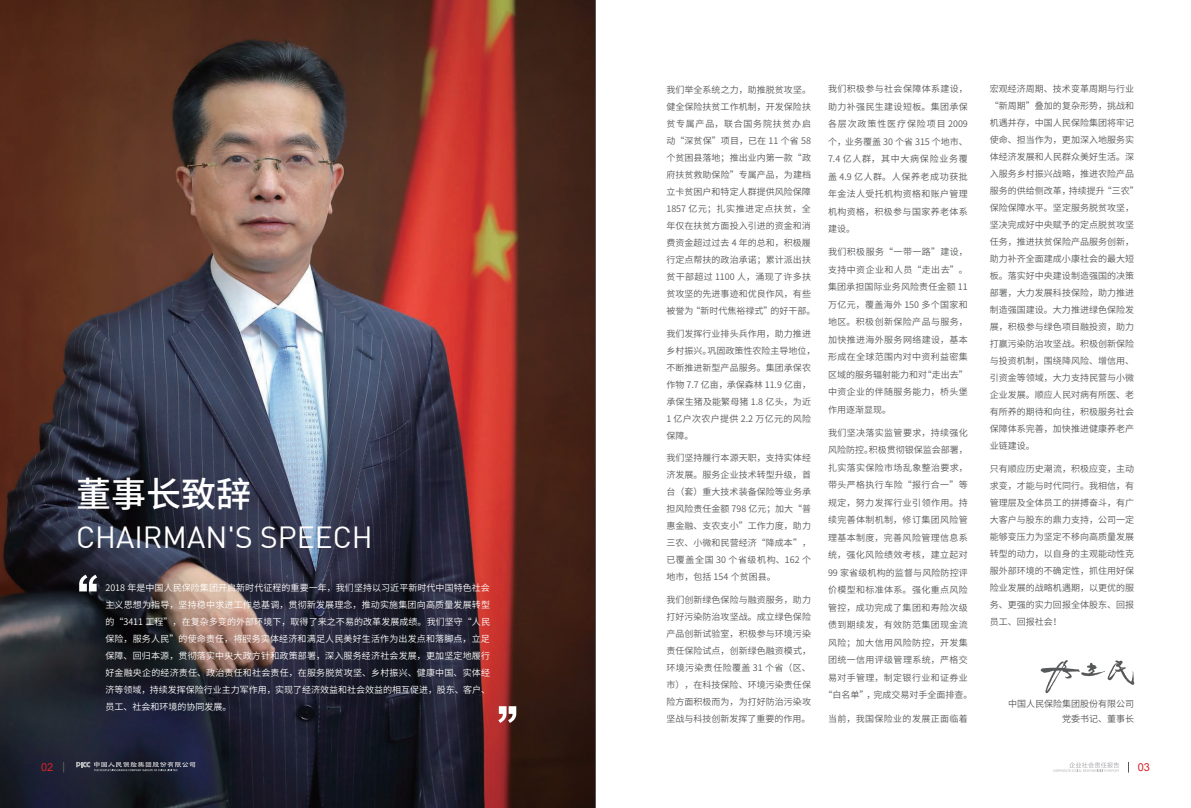
<style>
.page{position:relative;width:1191px;height:808px;background:#fff}
.page>*{position:absolute;margin:0;border:0;box-sizing:border-box;transform-origin:0 0}
.t1{font:500 35px "Source Han Sans CN";color:#fff}
.t2{font:30px "DIN";color:#fff}
.t3{font:11px "Arial";color:#d1232a}
.t4{font:9px/17px "Source Han Sans CN";letter-spacing:.005em;color:#57585a;text-align:justify}
.t5{font:9px/17px "Source Han Sans CN";color:#fff;text-align:justify}
.t6{font:9px/17.5px "Source Han Sans CN";letter-spacing:.04em;color:#57585a;text-align:center}
</style>
<div class="page">
<img style="left:0;top:0;width:595px;height:808px">
<svg style="left:79px;top:575px;width:18px;height:16px"></svg>
<svg style="left:498px;top:706px;width:18px;height:17px"></svg>
<svg style="left:1040px;top:660px;width:94px;height:33px"></svg>
<svg style="left:1053px;top:762px;width:66px;height:10px"></svg>
<svg style="left:76px;top:762px;width:119px;height:9px"></svg>
<hr style="left:595px;top:0;width:1px;height:808px;background:#57585a">
<p class="t1" style="left:76px;top:474px;width:176px">董事长致辞</p>
<p class="t2" style="left:76px;top:518px;width:298px">CHAIRMAN'S SPEECH</p>
<p class="t5" style="left:105px;top:580px;width:386px">2018 年是中国人民保险集团开启新时代征程的重要一年，我们坚持以习近平新时代中国特色社会主义思想为指导，坚持稳中求进工作总基调，贯彻新发展理念，推动实施集团向高质量发展转型的“3411 工程”，在复杂多变的外部环境下，取得了来之不易的改革发展成绩。我们坚守“人民保险，服务人民”的使命责任，将服务实体经济和满足人民美好生活作为出发点和落脚点，立足保障、回归本源，贯彻落实中央大政方针和政策部署，深入服务经济社会发展，更加坚定地履行好金融央企的经济责任、政治责任和社会责任，在服务脱贫攻坚、乡村振兴、健康中国、实体经济等领域，持续发挥保险行业主力军作用，实现了经济效益和社会效益的相互促进，股东、客户、员工、社会和环境的协同发展。</p>
<p class="t4" style="left:666px;top:81px;width:151px;text-align:left">我们举全系统之力，助推脱贫攻坚。健全保险扶贫工作机制，开发保险扶贫专属产品，联合国务院扶贫办启动“深贫保”项目，已在 11 个省 58个贫困县落地；推出业内第一款“政府扶贫救助保险”专属产品，为建档立卡贫困户和特定人群提供风险保障<br>1857 亿元；扎实推进定点扶贫，全年仅在扶贫方面投入引进的资金和消费资金超过过去 4 年的总和，积极履行定点帮扶的政治承诺；累计派出扶贫干部超过 1100 人，涌现了许多扶贫攻坚的先进事迹和优良作风，有些被誉为“新时代焦裕禄式”的好干部。</p>
<p class="t4" style="left:666px;top:325px;width:151px;text-align:left">我们发挥行业排头兵作用，助力推进乡村振兴。巩固政策性农险主导地位，不断推进新型产品服务。集团承保农作物 7.7 亿亩，承保森林 11.9 亿亩，承保生猪及能繁母猪 1.8 亿头，为近<br>1 亿户次农户提供 2.2 万亿元的风险保障。</p>
<p class="t4" style="left:666px;top:450px;width:146px">我们坚持履行本源天职，支持实体经济发展。服务企业技术转型升级，首台（套）重大技术装备保险等业务承担风险责任金额 798 亿元；加大“普惠金融、支农支小”工作力度，助力三农、小微和民营经济“降成本”，已覆盖全国 30 个省级机构、162 个地市，包括 154 个贫困县。</p>
<p class="t4" style="left:666px;top:591px;width:146px">我们创新绿色保险与融资服务，助力打好污染防治攻坚战。成立绿色保险产品创新试验室，积极参与环境污染责任保险试点，创新绿色融资模式，环境污染责任险覆盖 31 个省（区、市），在科技保险、环境污染责任保险方面积极而为，为打好防治污染攻坚战与科技创新发挥了重要的作用。</p>
<p class="t4" style="left:828px;top:80px;width:141px;line-height:17.5px">我们积极参与社会保障体系建设，助力补强民生建设短板。集团承保各层次政策性医疗保险项目 2009个，业务覆盖 30 个省 315 个地市、7.4 亿人群，其中大病保险业务覆盖 4.9 亿人群。人保养老成功获批年金法人受托机构资格和账户管理机构资格，积极参与国家养老体系建设。</p>
<p class="t4" style="left:828px;top:243px;width:141px;line-height:17.5px">我们积极服务“一带一路”建设，支持中资企业和人员“走出去”。集团承担国际业务风险责任金额 11万亿元，覆盖海外 150 多个国家和地区。积极创新保险产品与服务，加快推进海外服务网络建设，基本形成在全球范围内对中资利益密集区域的服务辐射能力和对“走出去”中资企业的伴随服务能力，桥头堡作用逐渐显现。</p>
<p class="t6" style="left:823px;top:424px;width:150px">我们坚决落实监管要求，持续强化风险防控。积极贯彻银保监会部署，扎实落实保险市场乱象整治要求，带头严格执行车险“报行合一”等规定，努力发挥行业引领作用。持续完善体制机制，修订集团风险管理基本制度，完善风险管理信息系统，强化风险绩效考核，建立起对<br>99 家省级机构的监督与风险防控评价模型和标准体系。强化重点风险管控，成功完成了集团和寿险次级债到期续发，有效防范集团现金流风险；加大信用风险防控，开发集团统一信用评级管理系统，严格交易对手管理，制定银行业和证券业“白名单”，完成交易对手全面排查。</p>
<p class="t6" style="left:828px;top:710px;width:141px">当前，我国保险业的发展正面临着</p>
<p class="t4" style="left:989px;top:80px;width:151px;text-align:left">宏观经济周期、技术变革周期与行业“新周期”叠加的复杂形势，挑战和机遇并存，中国人民保险集团将牢记使命、担当作为，更加深入地服务实体经济发展和人民群众美好生活。深入服务乡村振兴战略，推进农险产品服务的供给侧改革，持续提升“三农”保险保障水平。坚定服务脱贫攻坚，坚决完成好中央赋予的定点脱贫攻坚任务，推进扶贫保险产品服务创新，助力补齐全面建成小康社会的最大短板。落实好中央建设制造强国的决策部署，大力发展科技保险，助力推进制造强国建设。大力推进绿色保险发展，积极参与绿色项目融投资，助力打赢污染防治攻坚战。积极创新保险与投资机制，围绕降风险、增信用、引资金等领域，大力支持民营与小微企业发展。顺应人民对病有所医、老有所养的期待和向往，积极服务社会保障体系完善，加快推进健康养老产业链建设。</p>
<p class="t4" style="left:989px;top:460px;width:146px">只有顺应历史潮流，积极应变，主动求变，才能与时代同行。我相信，有管理层及全体员工的拼搏奋斗，有广大客户与股东的鼎力支持，公司一定能够变压力为坚定不移向高质量发展转型的动力，以自身的主观能动性克服外部环境的不确定性，抓住用好保险业发展的战略机遇期，以更优的服务、更强的实力回报全体股东、回报员工、回报社会！</p>
<p class="t4" style="left:1008px;top:696px;width:127px;line-height:15px;text-align:right">中国人民保险集团股份有限公司党委书记、董事长</p>
<p class="t3" style="left:41px;top:759px;width:14px">02</p>
<p class="t3" style="left:1137px;top:759px;width:14px">03</p>
</div>
